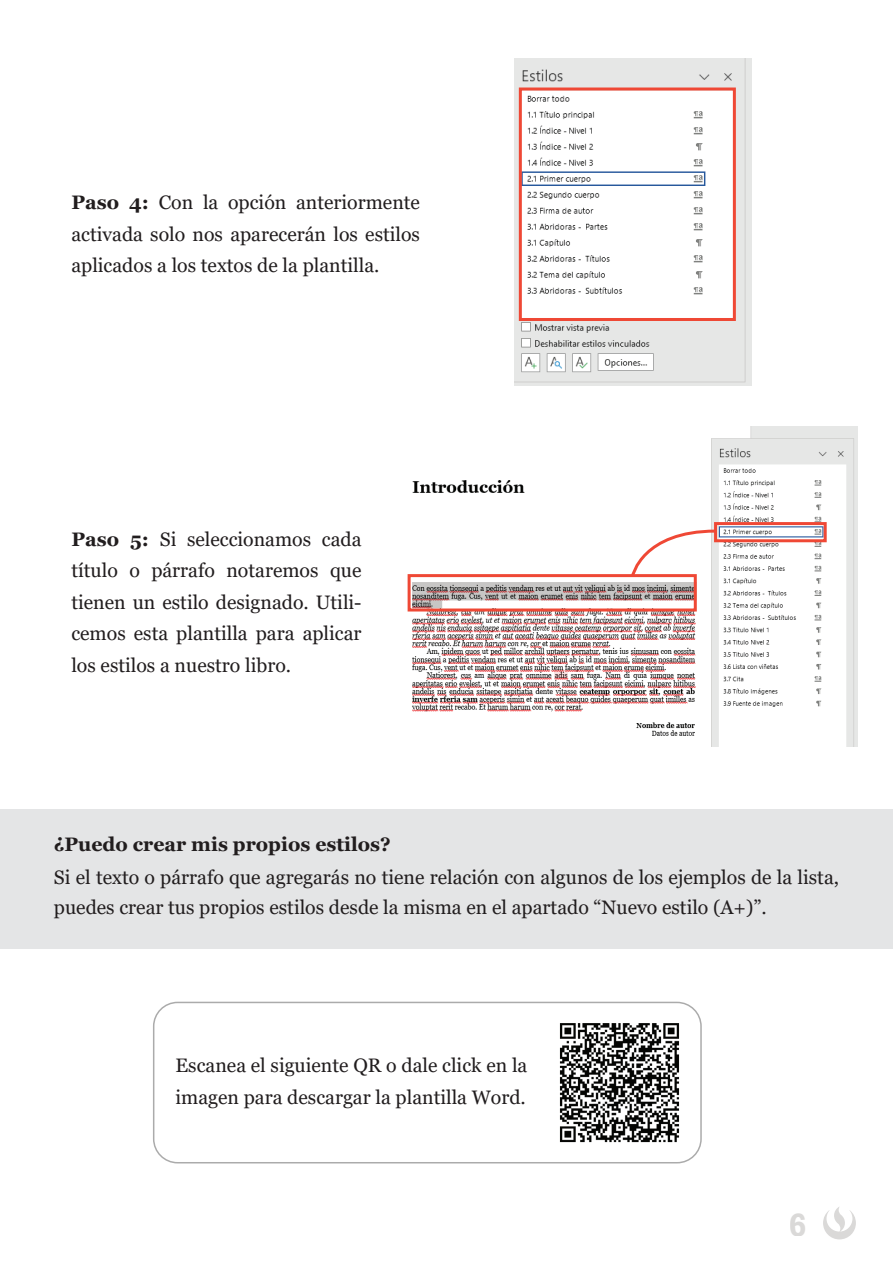
<style>
.page{position:relative;width:893px;height:1263px;background:#fff}
.page>*{position:absolute;margin:0;border:0;box-sizing:border-box;transform-origin:0 0}
.t1{font:700 33px "Rockwell";color:#dad9d8}
.t2{font:19.5px/31.5px "Georgia";color:#211d1e}
.t3{font:700 19.5px "Georgia";color:#211d1e}
.s1{font-weight:700}
</style>
<div class="page">
<img style="left:407px;top:427px;width:450px;height:319px">
<div style="left:0;top:810px;width:893px;height:139px;background:#e4e5e6"></div>
<img style="left:514px;top:58px;width:237px;height:327px">
<div style="left:153px;top:1002px;width:549px;height:161px;border:2px solid #ababab;border-radius:24px"></div>
<div style="left:519px;top:88px;width:217px;height:233px;border:3px solid #ef4835"></div>
<div style="left:408px;top:574px;width:289px;height:37px;border:3px solid #ef4835"></div>
<div style="left:714px;top:522px;width:113px;height:20px;border:3px solid #ef4835"></div>
<svg style="left:630px;top:528px;width:88px;height:51px"></svg>
<svg style="left:823px;top:1207px;width:33px;height:32px"></svg>
<img style="left:559px;top:1023px;width:121px;height:120px">
<p class="t2" style="left:71px;top:187px;width:350px;text-align:justify"><span class="s1">Paso 4:</span> Con la opción anteriormente activada solo nos aparecerán los estilos aplicados a los textos de la plantilla.</p>
<p class="t2" style="left:71px;top:524px;width:292px;text-align:justify"><span class="s1">Paso 5:</span> Si seleccionamos cada título o párrafo notaremos que tienen un estilo designado. Utili&shy;cemos esta plantilla para aplicar los estilos a nuestro libro.</p>
<p class="t3" style="left:54px;top:832px;width:339px">¿Puedo crear mis propios estilos?</p>
<p class="t2" style="left:54px;top:863px;width:787px;line-height:30px">Si el texto o párrafo que agregarás no tiene relación con algunos de los ejemplos de la lista, puedes crear tus propios estilos desde la misma en el apartado “Nuevo estilo (A+)”.</p>
<p class="t2" style="left:176px;top:1050px;width:353px">Escanea el siguiente QR o dale click en la imagen para descargar la plantilla Word.</p>
<h1 class="t1" style="left:788px;top:1204px;width:20px">6</h1>
</div>
